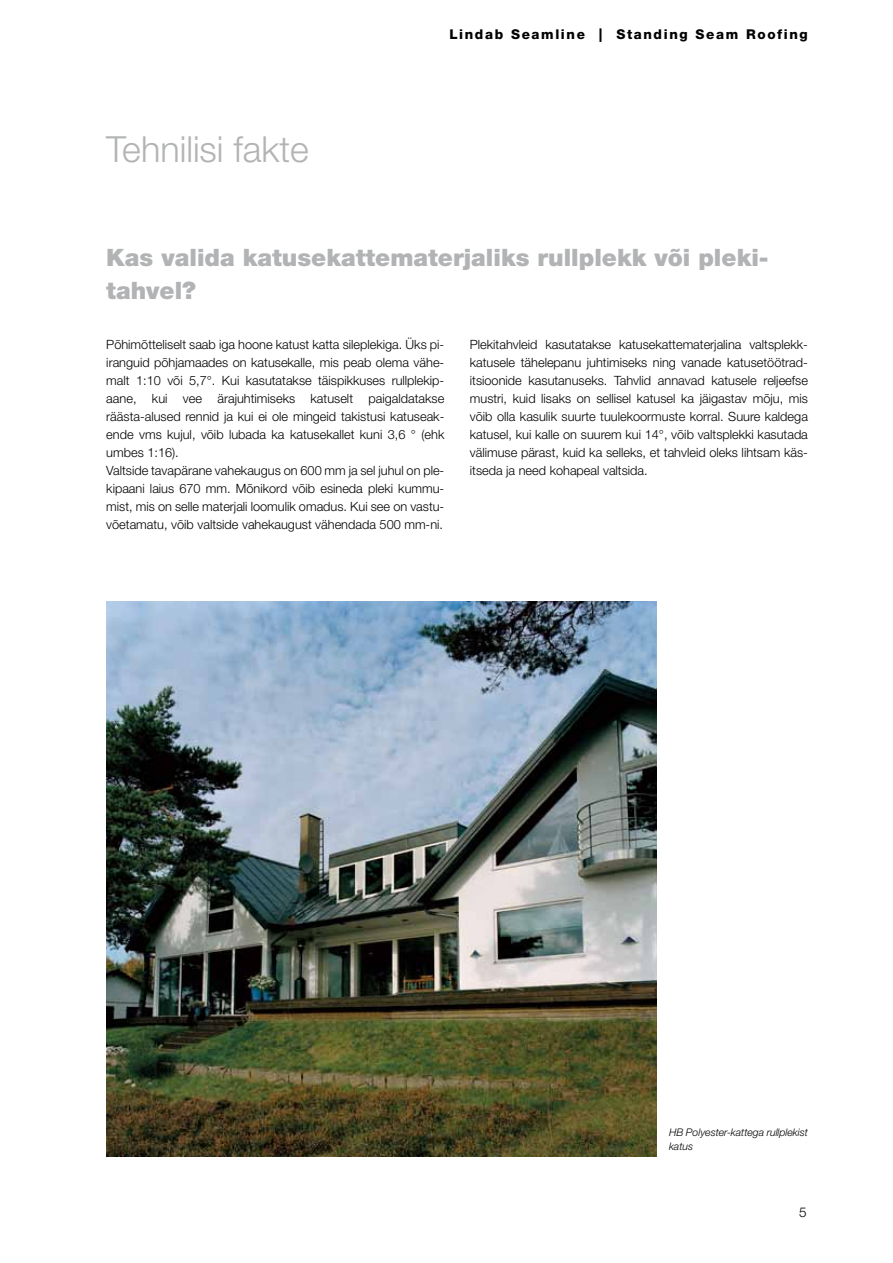
<style>
.page{position:relative;width:893px;height:1263px;background:#fff}
.page>*{position:absolute;margin:0;border:0;box-sizing:border-box;transform-origin:0 0}
.t1{font:300 36px "Helvetica Neue LT Pro";color:#b1b3b4}
.t2{font:900 24px/33px "Helvetica Neue LT Pro";color:#b1b3b4}
.t3{font:800 13.5px "Helvetica Neue LT Pro";letter-spacing:.12em;color:#000}
.t4{font:300 13.5px "Helvetica Neue LT Pro";color:#000}
.t5{font:300 12.75px/18px "Helvetica Neue LT Pro";color:#000}
.t6{font:italic 300 10.5px/13.5px "Helvetica Neue LT Pro";color:#000}
</style>
<div class="page">
<img style="left:106px;top:602px;width:550px;height:555px">
<h1 class="t1" style="left:106px;top:127px;width:204px">Tehnilisi fakte</h1>
<p class="t3" style="left:449px;top:27px;width:360px">Lindab Seamline | Standing Seam Roofing</p>
<h2 class="t2" style="left:106px;top:241px;width:664px">Kas valida katusekattematerjaliks rullplekk või pleki&shy;tahvel?</h2>
<p class="t5" style="left:106px;top:335px;width:340px">Põhimõtteliselt saab iga hoone katust katta sileplekiga. Üks pi&shy;iranguid põhjamaades on katusekalle, mis peab olema vähe&shy;malt 1:10 või 5,7°. Kui kasutatakse täispikkuses rullplekip&shy;aane, kui vee ärajuhtimiseks katuselt paigaldatakse räästa-alused rennid ja kui ei ole mingeid takistusi katuseak&shy;ende vms kujul, võib lubada ka katusekallet kuni 3,6 ° (ehk umbes 1:16).<br>Valtside tavapärane vahekaugus on 600 mm ja sel juhul on ple&shy;kipaani laius 670 mm. Mõnikord võib esineda pleki kummu&shy;mist, mis on selle materjali loomulik omadus. Kui see on vastu&shy;võetamatu, võib valtside vahekaugust vähendada 500 mm-ni.</p>
<p class="t5" style="left:470px;top:335px;width:340px;text-align:justify">Plekitahvleid kasutatakse katusekattematerjalina valtsplekk&shy;katusele tähelepanu juhtimiseks ning vanade katusetöötrad&shy;itsioonide kasutanuseks. Tahvlid annavad katusele reljeefse mustri, kuid lisaks on sellisel katusel ka jäigastav mõju, mis võib olla kasulik suurte tuulekoormuste korral. Suure kaldega katusel, kui kalle on suurem kui 14°, võib valtsplekki kasutada välimuse pärast, kuid ka selleks, et tahvleid oleks lihtsam käs&shy;itseda ja need kohapeal valtsida.</p>
<p class="t6" style="left:669px;top:1125px;width:140px">HB Polyester-kattega rullplekist katus</p>
<p class="t4" style="left:799px;top:1204px;width:9px">5</p>
</div>
